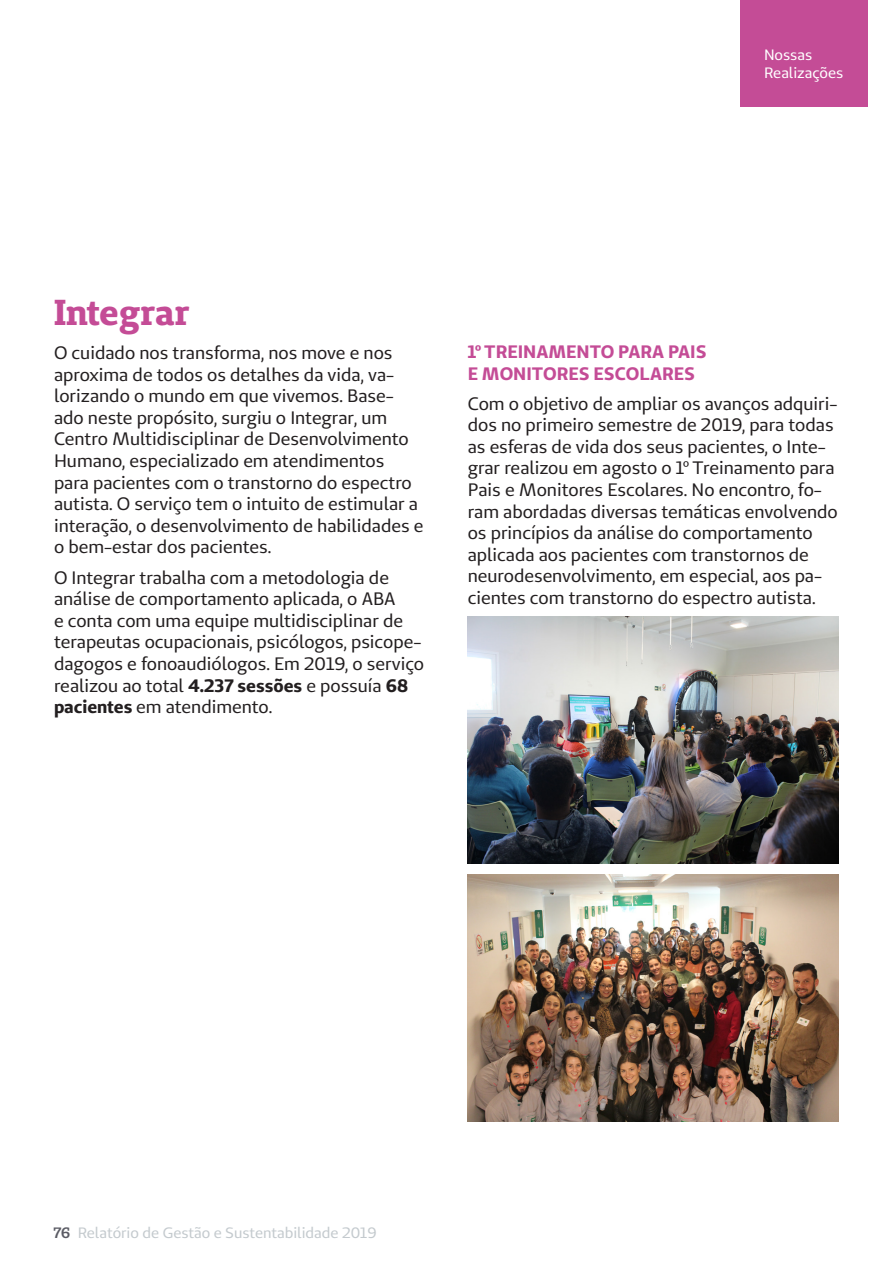
<style>
.page{position:relative;width:893px;height:1263px;background:#fff}
.page>*{position:absolute;margin:0;border:0;box-sizing:border-box;transform-origin:0 0}
.t1{font:700 36px "Unimed Slab";color:#c44c96}
.t2{font:18px/21.6px "Unimed Sans";color:#231f20}
.t3{font:700 18px/21.6px "Unimed Sans";color:#c44c96}
.t4{font:15px "Unimed Sans";color:#c4cace}
.t5{font:15px/18px "Unimed Sans";color:#fff}
.s1{font-weight:700}
.s2{font-family:"Unimed Slab";font-weight:600;color:#5a5b64}
</style>
<div class="page">
<div style="left:740px;top:0;width:127px;height:106px;background:#c44c96"></div>
<img style="left:468px;top:616px;width:371px;height:248px">
<img style="left:468px;top:874px;width:371px;height:248px">
<p class="t5" style="left:764px;top:46px;width:81px">Nossas<br>Realizações</p>
<p class="t1" style="left:54px;top:288px;width:137px">Integrar</p>
<p class="t2" style="left:54px;top:342px;width:371px">O cuidado nos transforma, nos move e nos aproxima de todos os detalhes da vida, va&shy;lorizando o mundo em que vivemos. Base&shy;ado neste propósito, surgiu o Integrar, um Centro Multidisciplinar de Desenvolvimento Humano, especializado em atendimentos para pacientes com o transtorno do espectro autista. O serviço tem o intuito de estimular a interação, o desenvolvimento de habilidades e o bem-estar dos pacientes.</p>
<p class="t2" style="left:54px;top:566px;width:372px">O Integrar trabalha com a metodologia de análise de comportamento aplicada, o ABA<br>e conta com uma equipe multidisciplinar de terapeutas ocupacionais, psicólogos, psicope&shy;dagogos e fonoaudiólogos. Em 2019, o serviço realizou ao total <span class="s1">4.237 sessões</span> e possuía <span class="s1">68 pacientes</span> em atendimento.</p>
<p class="t3" style="left:468px;top:340px;width:240px">1º TREINAMENTO PARA PAIS<br>E MONITORES ESCOLARES</p>
<p class="t2" style="left:468px;top:392px;width:372px">Com o objetivo de ampliar os avanços adquiri&shy;dos no primeiro semestre de 2019, para todas as esferas de vida dos seus pacientes, o Inte&shy;grar realizou em agosto o 1º Treinamento para Pais e Monitores Escolares. No encontro, fo&shy;ram abordadas diversas temáticas envolvendo os princípios da análise do comportamento aplicada aos pacientes com transtornos de neurodesenvolvimento, em especial, aos pa&shy;cientes com transtorno do espectro autista.</p>
<p class="t4" style="left:53px;top:1223px;width:325px"><span class="s2">76</span> Relatório de Gestão e Sustentabilidade 2019</p>
</div>
